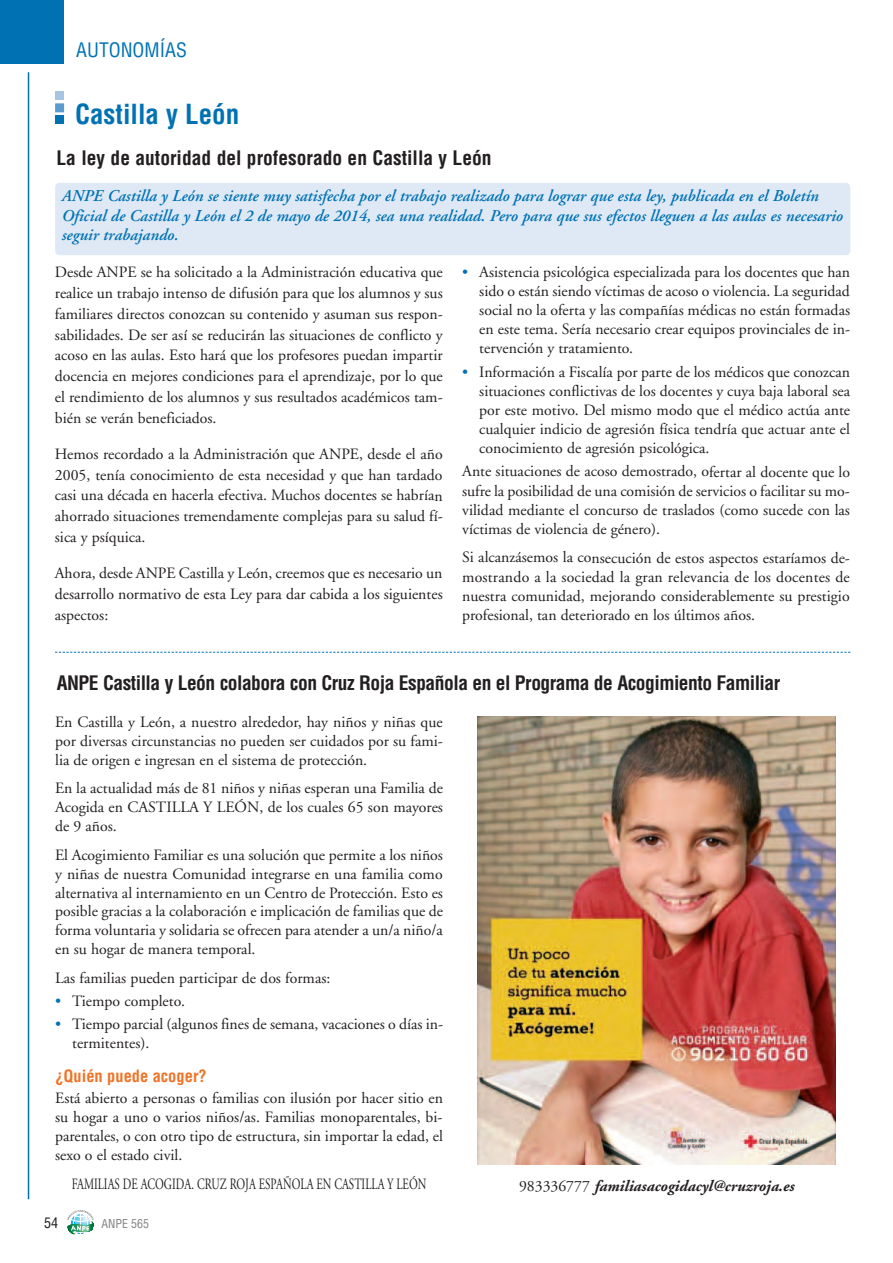
<style>
.page{position:relative;width:893px;height:1263px;background:#fff}
.page>*{position:absolute;margin:0;border:0;box-sizing:border-box;transform-origin:0 0}
.t1{font:700 condensed 27px "Helvetica";color:#0072b4}
.t2{font:700 condensed 19.5px "Helvetica";letter-spacing:-.025em;color:#231f20}
.t3{font:700 condensed 19.5px "Helvetica";color:#231f20}
.t4{font:condensed 19.5px "Helvetica";color:#0072b4}
.t5{font:italic 600 16.5px/19.8px "Adobe Garamond";color:#0072b4}
.t6{font:700 condensed 16.5px "Helvetica";color:#ef7428}
.t7{font:15.75px/19px "Adobe Garamond";color:#231f20;text-align:justify}
.t8{font:15.75px "Adobe Garamond";color:#231f20;scale:.7 1}
.t9{font:italic 700 15.75px "Adobe Garamond";color:#231f20}
.t10{font:condensed 14.25px "Helvetica";color:#231f20}
.t11{font:condensed 12px "Helvetica";color:#808285}
.s1{color:#0072b4}
.s2{font-weight:400;font-style:normal}
</style>
<div class="page">
<div style="left:0;top:0;width:64px;height:64px;background:#0072b4"></div>
<hr style="left:28px;top:72px;width:1px;height:1127px;background:#0072b4">
<svg style="left:67px;top:1210px;width:27px;height:25px"></svg>
<div style="left:55px;top:115px;width:9px;height:9px;background:#0072b4"></div>
<div style="left:55px;top:103px;width:9px;height:9px;background:#5b9bce"></div>
<div style="left:55px;top:91px;width:9px;height:9px;background:#a7c4e3"></div>
<div style="left:55px;top:183px;width:795px;height:72px;background:#dfe9f5;border-radius:4px"></div>
<svg style="left:55px;top:652px;width:795px;height:1px"></svg>
<img style="left:478px;top:716px;width:358px;height:448px">
<p class="t4" style="left:76px;top:39px;width:112px">AUTONOMÍAS</p>
<h1 class="t1" style="left:75px;top:99px;width:166px">Castilla y León</h1>
<p class="t3" style="left:57px;top:147px;width:437px">La ley de autoridad del profesorado en Castilla y León</p>
<p class="t5" style="left:61px;top:187px;width:783px">ANPE Castilla y León se siente muy satisfecha por el trabajo realizado para lograr que esta ley, publicada en el Boletín<br>Oficial de Castilla y León el 2 de mayo de 2014, sea una realidad. Pero para que sus efectos lleguen a las aulas es necesario seguir trabajando.</p>
<p class="t7" style="left:55px;top:263px;width:389px;line-height:20.9px">Desde ANPE se ha solicitado a la Administración educativa que realice un trabajo intenso de difusión para que los alumnos y sus familiares directos conozcan su contenido y asuman sus respon&shy;sabilidades. De ser así se reducirán las situaciones de conflicto y acoso en las aulas. Esto hará que los profesores puedan impartir docencia en mejores condiciones para el aprendizaje, por lo que el rendimiento de los alumnos y sus resultados académicos tam&shy;bién se verán beneficiados.</p>
<p class="t7" style="left:55px;top:445px;width:389px;line-height:20.9px">Hemos recordado a la Administración que ANPE, desde el año 2005, tenía conocimiento de esta necesidad y que han tardado casi una década en hacerla efectiva. Muchos docentes se habrían ahorrado situaciones tremendamente complejas para su salud fí&shy;sica y psíquica.</p>
<p class="t7" style="left:55px;top:564px;width:389px;line-height:20.9px">Ahora, desde ANPE Castilla y León, creemos que es necesario un desarrollo normativo de esta Ley para dar cabida a los siguientes aspectos:</p>
<p class="t7" style="left:479px;top:264px;width:372px;text-indent:-17px"><span class="s1">•</span> Asistencia psicológica especializada para los docentes que han sido o están siendo víctimas de acoso o violencia. La seguridad social no la oferta y las compañías médicas no están formadas en este tema. Sería necesario crear equipos provinciales de in&shy;tervención y tratamiento.</p>
<p class="t7" style="left:479px;top:364px;width:372px;text-indent:-17px"><span class="s1">•</span> Información a Fiscalía por parte de los médicos que conozcan situaciones conflictivas de los docentes y cuya baja laboral sea por este motivo. Del mismo modo que el médico actúa ante cualquier indicio de agresión física tendría que actuar ante el conocimiento de agresión psicológica.</p>
<p class="t7" style="left:462px;top:463px;width:389px">Ante situaciones de acoso demostrado, ofertar al docente que lo sufre la posibilidad de una comisión de servicios o facilitar su mo&shy;vilidad mediante el concurso de traslados (como sucede con las víctimas de violencia de género).</p>
<p class="t7" style="left:462px;top:549px;width:389px">Si alcanzásemos la consecución de estos aspectos estaríamos de&shy;mostrando a la sociedad la gran relevancia de los docentes de nuestra comunidad, mejorando considerablemente su prestigio profesional, tan deteriorado en los últimos años.</p>
<p class="t2" style="left:57px;top:671px;width:725px">ANPE Castilla y León colabora con Cruz Roja Española en el Programa de Acogimiento Familiar</p>
<p class="t7" style="left:55px;top:714px;width:389px">En Castilla y León, a nuestro alrededor, hay niños y niñas que por diversas circunstancias no pueden ser cuidados por su fami&shy;lia de origen e ingresan en el sistema de protección.</p>
<p class="t7" style="left:55px;top:780px;width:389px">En la actualidad más de 81 niños y niñas esperan una Familia de Acogida en CASTILLA Y LEÓN, de los cuales 65 son mayores de 9 años.</p>
<p class="t7" style="left:55px;top:847px;width:389px">El Acogimiento Familiar es una solución que permite a los niños y niñas de nuestra Comunidad integrarse en una familia como alternativa al internamiento en un Centro de Protección. Esto es posible gracias a la colaboración e implicación de familias que de forma voluntaria y solidaria se ofrecen para atender a un/a niño/a en su hogar de manera temporal.</p>
<p class="t7" style="left:55px;top:970px;width:277px">Las familias pueden participar de dos formas:</p>
<p class="t7" style="left:55px;top:993px;width:131px"><span class="s1">•</span> Tiempo completo.</p>
<p class="t7" style="left:72px;top:1016px;width:372px;text-indent:-17px"><span class="s1">•</span> Tiempo parcial (algunos fines de semana, vacaciones o días in&shy;termitentes).</p>
<p class="t6" style="left:55px;top:1067px;width:153px">¿Quién puede acoger?</p>
<p class="t7" style="left:55px;top:1090px;width:389px">Está abierto a personas o familias con ilusión por hacer sitio en su hogar a uno o varios niños/as. Familias monoparentales, bi&shy;parentales, o con otro tipo de estructura, sin importar la edad, el sexo o el estado civil.</p>
<p class="t8" style="left:72px;top:1177px;width:508px">FAMILIAS DE ACOGIDA. CRUZ ROJA ESPAÑOLA EN CASTILLA Y LEÓN</p>
<p class="t9" style="left:519px;top:1179px;width:276px"><span class="s2">983336777</span> familiasacogidacyl@cruzroja.es</p>
<p class="t10" style="left:44px;top:1215px;width:16px">54</p>
<p class="t11" style="left:101px;top:1217px;width:49px">ANPE 565</p>
</div>
